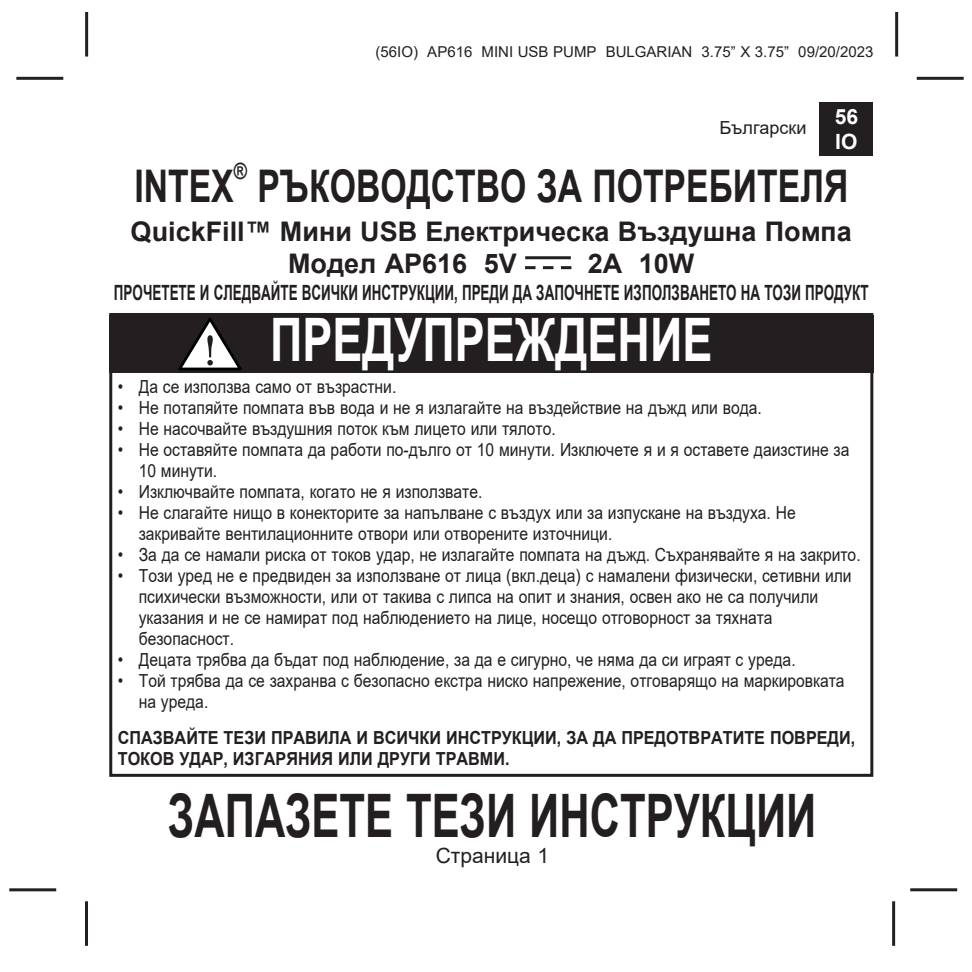
<style>
.page{position:relative;width:972px;height:972px;background:#fff}
.page>*{position:absolute;margin:0;border:0;box-sizing:border-box;transform-origin:0 0}
.t1{font:700 60px "Arial";color:#231f20;scale:.7 1}
.t2{font:700 60px "Arial";color:#fff;scale:.75 1}
.t3{font:700 45px "Arial";color:#231f20;scale:.75 1}
.t4{font:700 27px "Arial";color:#231f20}
.t5{font:700 22.5px "Arial";color:#231f20;scale:.8 1}
.t6{font:700 21px "Arial";color:#231f20;scale:.64 1}
.t7{font:21px "Arial";color:#231f20}
.t8{font:700 21px/25.2px "Arial";color:#fff}
.t9{font:18px "Arial";color:#231f20;scale:.87 1}
.t10{font:700 18px/21px "Arial";color:#231f20;scale:.9 1}
.t11{font:18px "Arial";color:#231f20}
.t12{font:15px "Arial";color:#231f20}
</style>
<div class="page">
<hr style="left:16px;top:77px;width:47px;height:3px;background:#231f20">
<hr style="left:9px;top:888px;width:47px;height:3px;background:#231f20">
<hr style="left:917px;top:77px;width:47px;height:3px;background:#231f20">
<hr style="left:910px;top:888px;width:47px;height:3px;background:#231f20">
<hr style="left:85px;top:12px;width:3px;height:45px;background:#231f20">
<hr style="left:895px;top:12px;width:3px;height:45px;background:#231f20">
<hr style="left:85px;top:901px;width:3px;height:45px;background:#231f20">
<hr style="left:892px;top:901px;width:3px;height:45px;background:#231f20">
<div style="left:819px;top:102px;width:54px;height:54px;background:#231f20"></div>
<hr style="left:525px;top:256px;width:46px;height:3px;background:#231f20">
<svg style="left:525px;top:266px;width:46px;height:3px"></svg>
<div style="left:109px;top:313px;width:764px;height:464px;border:3px solid #231f20"></div>
<div style="left:109px;top:315px;width:764px;height:57px;background:#231f20"></div>
<svg style="left:178px;top:318px;width:64px;height:52px"></svg>
<p class="t12" style="left:376px;top:42px;width:499px">(56IO) AP616 MINI USB PUMP BULGARIAN 3.75” X 3.75” 09/20/2023</p>
<p class="t11" style="left:720px;top:115px;width:89px">Български</p>
<p class="t8" style="left:835px;top:104px;width:25px">56<br>IO</p>
<p class="t3" style="left:134px;top:154px;width:134px">INTEX</p>
<p class="t5" style="left:234px;top:155px;width:18px">®</p>
<p class="t3" style="left:257px;top:154px;width:789px">РЪКОВОДСТВО ЗА ПОТРЕБИТЕЛЯ</p>
<p class="t4" style="left:131px;top:212px;width:723px">QuickFill™ Мини USB Електрическа Въздушна Помпа</p>
<p class="t4" style="left:288px;top:244px;width:230px">Модел AP616 5V</p>
<p class="t4" style="left:588px;top:244px;width:108px">2A 10W</p>
<p class="t6" style="left:114px;top:278px;width:1181px">ПРОЧЕТЕТЕ И СЛЕДВАЙТЕ ВСИЧКИ ИНСТРУКЦИИ, ПРЕДИ ДА ЗАПОЧНЕТЕ ИЗПОЛЗВАНЕТО НА ТОЗИ ПРОДУКТ</p>
<p class="t2" style="left:270px;top:298px;width:591px">ПРЕДУПРЕЖДЕНИЕ</p>
<p class="t9" style="left:118px;top:374px;width:322px">• Да се използва само от възрастни.</p>
<p class="t9" style="left:118px;top:395px;width:742px">• Не потапяйте помпата във вода и не я излагайте на въздействие на дъжд или вода.</p>
<p class="t9" style="left:118px;top:416px;width:505px">• Не насочвайте въздушния поток към лицето или тялото.</p>
<p class="t9" style="left:118px;top:437px;width:843px">• Не оставяйте помпата да работи по-дълго от 10 минути. Изключете я и я оставете даизстине за</p>
<p class="t9" style="left:139px;top:458px;width:92px">10 минути.</p>
<p class="t9" style="left:118px;top:479px;width:421px">• Изключвайте помпата, когато не я използвате.</p>
<p class="t9" style="left:118px;top:500px;width:781px">• Не слагайте нищо в конекторите за напълване с въздух или за изпускане на въздуха. Не</p>
<p class="t9" style="left:139px;top:521px;width:546px">закривайте вентилационните отвори или отворените източници.</p>
<p class="t9" style="left:118px;top:542px;width:855px">• За да се намали риска от токов удар, не излагайте помпата на дъжд. Съхранявайте я на закрито.</p>
<p class="t9" style="left:118px;top:563px;width:845px">• Този уред не е предвиден за използване от лица (вкл.деца) с намалени физически, сетивни или</p>
<p class="t9" style="left:139px;top:584px;width:783px">психически възможности, или от такива с липса на опит и знания, освен ако не са получили</p>
<p class="t9" style="left:139px;top:605px;width:730px">указания и не се намират под наблюдението на лице, носещо отговорност за тяхната</p>
<p class="t9" style="left:139px;top:626px;width:111px">безопасност.</p>
<p class="t9" style="left:118px;top:647px;width:781px">• Децата трябва да бъдат под наблюдение, за да е сигурно, че няма да си играят с уреда.</p>
<p class="t9" style="left:118px;top:668px;width:837px">• Той трябва да се захранва с безопасно екстра ниско напрежение, отговарящо на маркировката</p>
<p class="t9" style="left:139px;top:689px;width:81px">на уреда.</p>
<p class="t10" style="left:118px;top:728px;width:821px">СПАЗВАЙТЕ ТЕЗИ ПРАВИЛА И ВСИЧКИ ИНСТРУКЦИИ, ЗА ДА ПРЕДОТВРАТИТЕ ПОВРЕДИ,<br>ТОКОВ УДАР, ИЗГАРЯНИЯ ИЛИ ДРУГИ ТРАВМИ.</p>
<h1 class="t1" style="left:168px;top:773px;width:928px">ЗАПАЗЕТЕ ТЕЗИ ИНСТРУКЦИИ</h1>
<p class="t7" style="left:436px;top:841px;width:115px">Страница 1</p>
</div>
